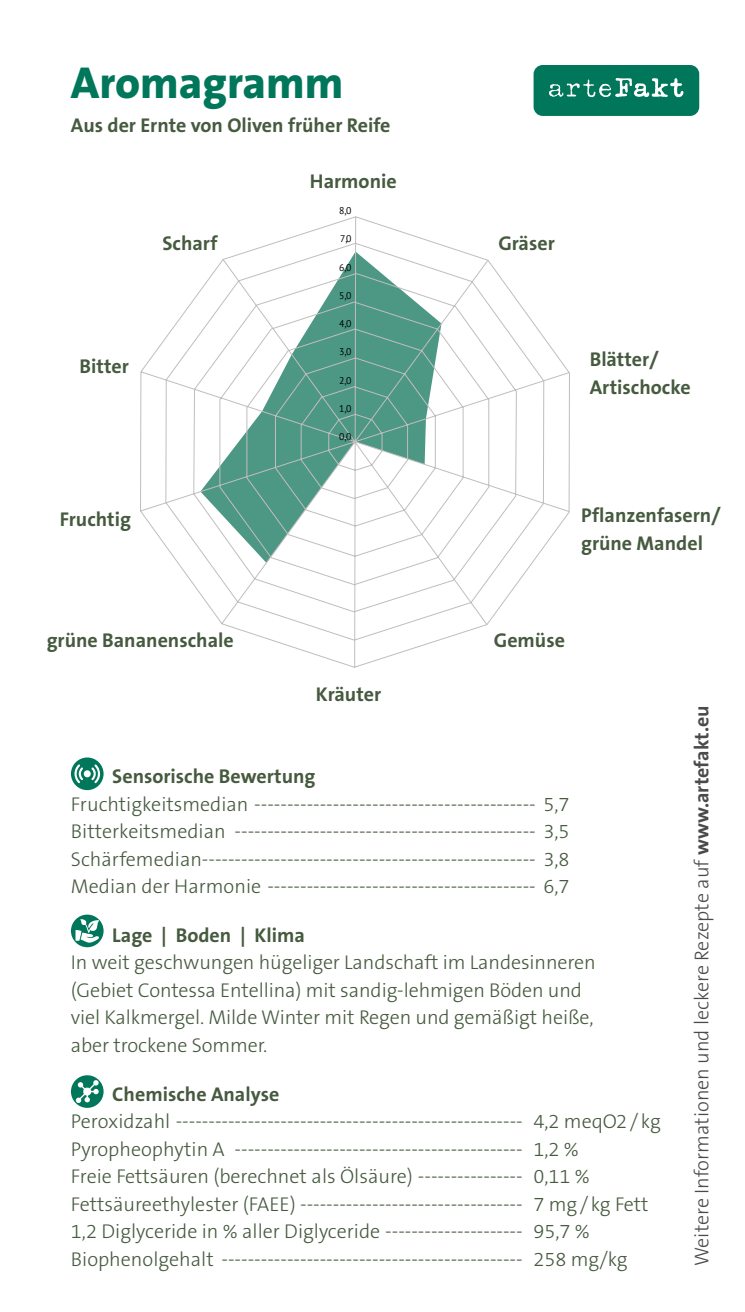
<style>
.page{position:relative;width:745px;height:1312px;background:#fff}
.page>*{position:absolute;margin:0;border:0;box-sizing:border-box;transform-origin:0 0}
.t1{font:800 45px "The Sans B8";color:#00775a}
.t2{font:300 20px/27.5px "The Sans B3";letter-spacing:-.005em;color:#465a3f}
.t3{font:700 20px/27.5px "The Sans B7";color:#465a3f}
.t4{font:300 20px "The Sans B3";color:#4a4a49}
.t5{font:9.75px "PT Sans";color:#000}
.s1{font-family:"The Sans B7";font-weight:700}
</style>
<div class="page">
<div style="left:71px;top:757px;width:32px;height:33px;background:#00775a;border-radius:50%"></div>
<div style="left:84px;top:770px;width:7px;height:7px;background:#fff;border-radius:50%"></div>
<svg style="left:74px;top:764px;width:9px;height:19px"></svg>
<svg style="left:91px;top:764px;width:9px;height:19px"></svg>
<div style="left:71px;top:914px;width:32px;height:33px;background:#00775a;border-radius:50%"></div>
<svg style="left:75px;top:918px;width:24px;height:24px"></svg>
<svg style="left:71px;top:1074px;width:32px;height:33px"></svg>
<svg style="left:76px;top:1079px;width:23px;height:23px"></svg>
<svg style="left:533px;top:65px;width:165px;height:51px;background:#19846a"></svg>
<svg style="left:140px;top:216px;width:430px;height:452px"></svg>
<h1 class="t1" style="left:71px;top:59px;width:274px">Aromagramm</h1>
<p class="t3" style="left:71px;top:113px;width:321px">Aus der Ernte von Oliven früher Reife</p>
<p class="t3" style="left:310px;top:168px;width:88px">Harmonie</p>
<p class="t3" style="left:162px;top:230px;width:57px">Scharf</p>
<p class="t3" style="left:79px;top:353px;width:51px">Bitter</p>
<p class="t5" style="left:339px;top:204px;width:14px">8,0</p>
<p class="t5" style="left:340px;top:232px;width:13px">7,0</p>
<p class="t5" style="left:339px;top:261px;width:14px">6,0</p>
<p class="t5" style="left:339px;top:289px;width:14px">5,0</p>
<p class="t5" style="left:339px;top:317px;width:14px">4,0</p>
<p class="t5" style="left:339px;top:346px;width:14px">3,0</p>
<p class="t5" style="left:339px;top:374px;width:14px">2,0</p>
<p class="t5" style="left:339px;top:402px;width:14px">1,0</p>
<p class="t5" style="left:339px;top:430px;width:14px">0,0</p>
<p class="t3" style="left:498px;top:230px;width:58px">Gräser</p>
<p class="t3" style="left:589px;top:346px;width:102px">Blätter/<br>Artischocke</p>
<p class="t3" style="left:60px;top:506px;width:73px">Fruchtig</p>
<p class="t3" style="left:580px;top:502px;width:141px">Pflanzenfasern/ grüne Mandel</p>
<p class="t3" style="left:47px;top:627px;width:188px">grüne Bananenschale</p>
<p class="t3" style="left:493px;top:627px;width:73px">Gemüse</p>
<p class="t3" style="left:315px;top:681px;width:67px">Kräuter</p>
<p class="t3" style="left:112px;top:763px;width:204px">Sensorische Bewertung</p>
<p class="t2" style="left:71px;top:790px;width:500px;text-align:justify">Fruchtigkeitsmedian ------------------------------------------- 5,7<br>Bitterkeitsmedian ---------------------------------------------- 3,5<br>Schärfemedian--------------------------------------------------- 3,8<br>Median der Harmonie ----------------------------------------- 6,7</p>
<p class="t3" style="left:112px;top:921px;width:194px">Lage | Boden | Klima</p>
<p class="t2" style="left:71px;top:949px;width:526px">In weit geschwungen hügeliger Landschaft im Landesinneren (Gebiet Contessa Entellina) mit sandig-lehmigen Böden und viel Kalkmergel. Milde Winter mit Regen und gemäßigt heiße, aber trockene Sommer.</p>
<p class="t3" style="left:112px;top:1080px;width:168px">Chemische Analyse</p>
<p class="t2" style="left:71px;top:1108px;width:591px">Peroxidzahl ----------------------------------------------------- 4,2 meqO2 / kg Pyropheophytin A -------------------------------------------- 1,2 %<br>Freie Fettsäuren (berechnet als Ölsäure) ---------------- 0,11 % Fettsäureethylester (FAEE) ---------------------------------- 7 mg/ kg Fett 1,2 Diglyceride in % aller Diglyceride --------------------- 95,7 % Biophenolgehalt ---------------------------------------------- 258 mg/kg</p>
<p class="t4" style="left:691px;top:1265px;width:562px;rotate:-90deg">Weitere Informationen und leckere Rezepte auf <span class="s1">www.artefakt.eu</span></p>
</div>
